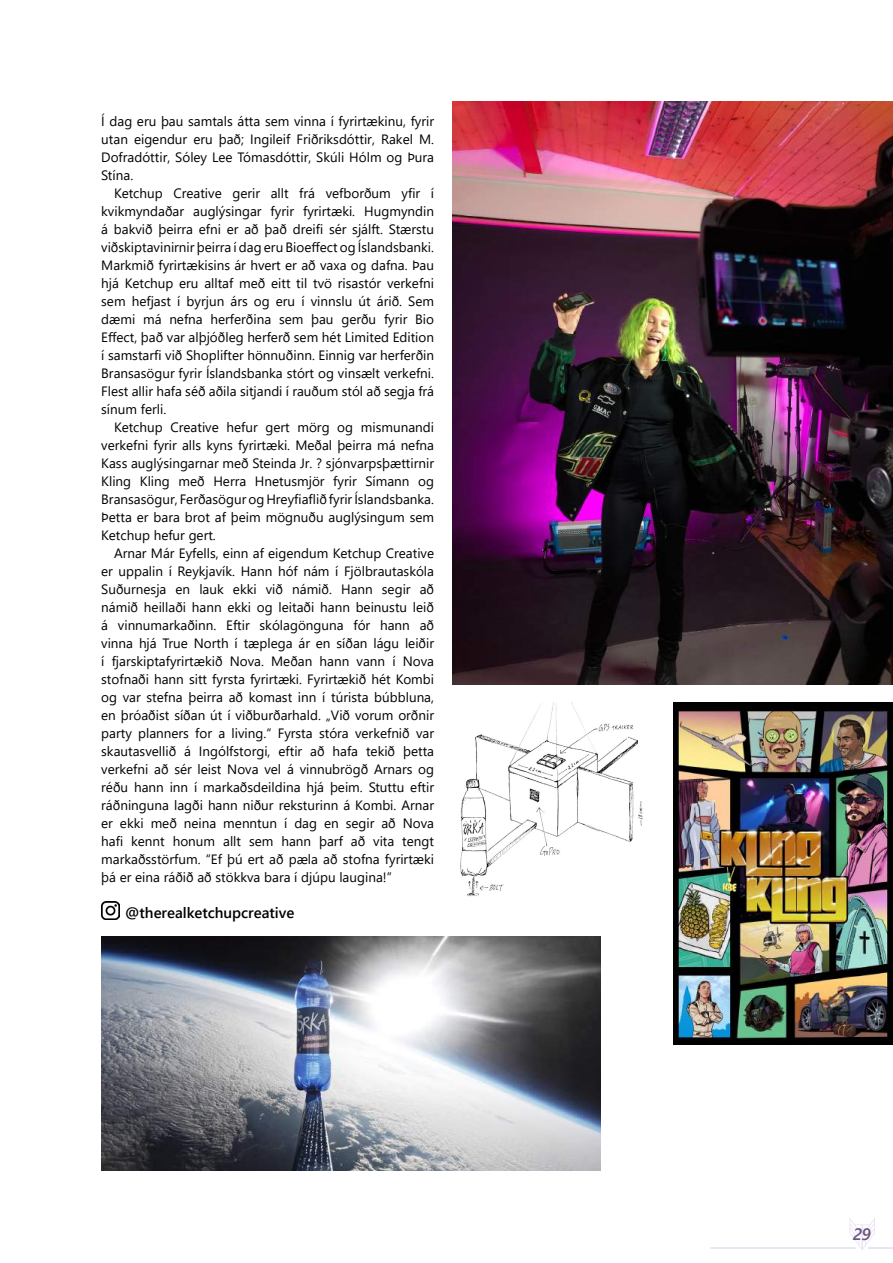
<style>
.page{position:relative;width:893px;height:1263px;background:#fff}
.page>*{position:absolute;margin:0;border:0;box-sizing:border-box;transform-origin:0 0}
.t1{font:italic 600 16.5px "Segoe UI";color:#67547e}
.t2{font:600 15px "Segoe UI";color:#000}
.t3{font:13.5px/18px "Segoe UI";color:#000;text-align:justify}
</style>
<div class="page">
<hr style="left:710px;top:1248px;width:146px;height:1px;background:#b19cd9">
<hr style="left:710px;top:1247px;width:146px;height:1px;background:#b19cd9">
<svg style="left:849px;top:1218px;width:44px;height:32px"></svg>
<img style="left:101px;top:936px;width:499px;height:234px">
<img style="left:460px;top:702px;width:183px;height:195px">
<img style="left:673px;top:702px;width:220px;height:342px">
<img style="left:452px;top:101px;width:441px;height:583px">
<img style="left:101px;top:902px;width:18px;height:18px">
<p class="t3" style="left:101px;top:111px;width:334px">Í dag eru þau samtals átta sem vinna í fyrirtækinu, fyrir utan eigendur eru það; Ingileif Friðriksdóttir, Rakel M.<br>Dofradóttir, Sóley Lee Tómasdóttir, Skúli Hólm og Þura Stína.</p>
<p class="t3" style="left:101px;top:183px;width:334px;text-indent:13px">Ketchup Creative gerir allt frá vefborðum yfir í kvikmyndaðar auglýsingar fyrir fyrirtæki. Hugmyndin á bakvið þeirra efni er að það dreifi sér sjálft. Stærstu viðskiptavinirnir þeirra í dag eru Bioeffect og Íslandsbanki.<br>Markmið fyrirtækisins ár hvert er að vaxa og dafna. Þau hjá Ketchup eru alltaf með eitt til tvö risastór verkefni sem hefjast í byrjun árs og eru í vinnslu út árið. Sem dæmi má nefna herferðina sem þau gerðu fyrir Bio Effect, það var alþjóðleg herferð sem hét Limited Edition í samstarfi við Shoplifter hönnuðinn. Einnig var herferðin Bransasögur fyrir Íslandsbanka stórt og vinsælt verkefni.<br>Flest allir hafa séð aðila sitjandi í rauðum stól að segja frá sínum ferli.</p>
<p class="t3" style="left:101px;top:417px;width:334px;text-indent:13px">Ketchup Creative hefur gert mörg og mismunandi verkefni fyrir alls kyns fyrirtæki. Meðal þeirra má nefna Kass auglýsingarnar með Steinda Jr. ? sjónvarpsþættirnir Kling Kling með Herra Hnetusmjör fyrir Símann og Bransasögur, Ferðasögur og Hreyfiaflið fyrir Íslandsbanka.<br>Þetta er bara brot af þeim mögnuðu auglýsingum sem Ketchup hefur gert.</p>
<p class="t3" style="left:101px;top:543px;width:334px;text-indent:13px">Arnar Már Eyfells, einn af eigendum Ketchup Creative er uppalin í Reykjavík. Hann hóf nám í Fjölbrautaskóla Suðurnesja en lauk ekki við námið. Hann segir að námið heillaði hann ekki og leitaði hann beinustu leið á vinnumarkaðinn. Eftir skólagönguna fór hann að vinna hjá True North í tæplega ár en síðan lágu leiðir í fjarskiptafyrirtækið Nova. Meðan hann vann í Nova stofnaði hann sitt fyrsta fyrirtæki. Fyrirtækið hét Kombi og var stefna þeirra að komast inn í túrista búbbluna, en þróaðist síðan út í viðburðarhald. „Við vorum orðnir party planners for a living.“ Fyrsta stóra verkefnið var skautasvellið á Ingólfstorgi, eftir að hafa tekið þetta verkefni að sér leist Nova vel á vinnubrögð Arnars og réðu hann inn í markaðsdeildina hjá þeim. Stuttu eftir ráðninguna lagði hann niður reksturinn á Kombi. Arnar er ekki með neina menntun í dag en segir að Nova hafi kennt honum allt sem hann þarf að vita tengt markaðsstörfum. “Ef þú ert að pæla að stofna fyrirtæki þá er eina ráðið að stökkva bara í djúpu laugina!”</p>
<p class="t2" style="left:125px;top:899px;width:171px">@therealketchupcreative</p>
<p class="t1" style="left:853px;top:1218px;width:19px">29</p>
</div>
